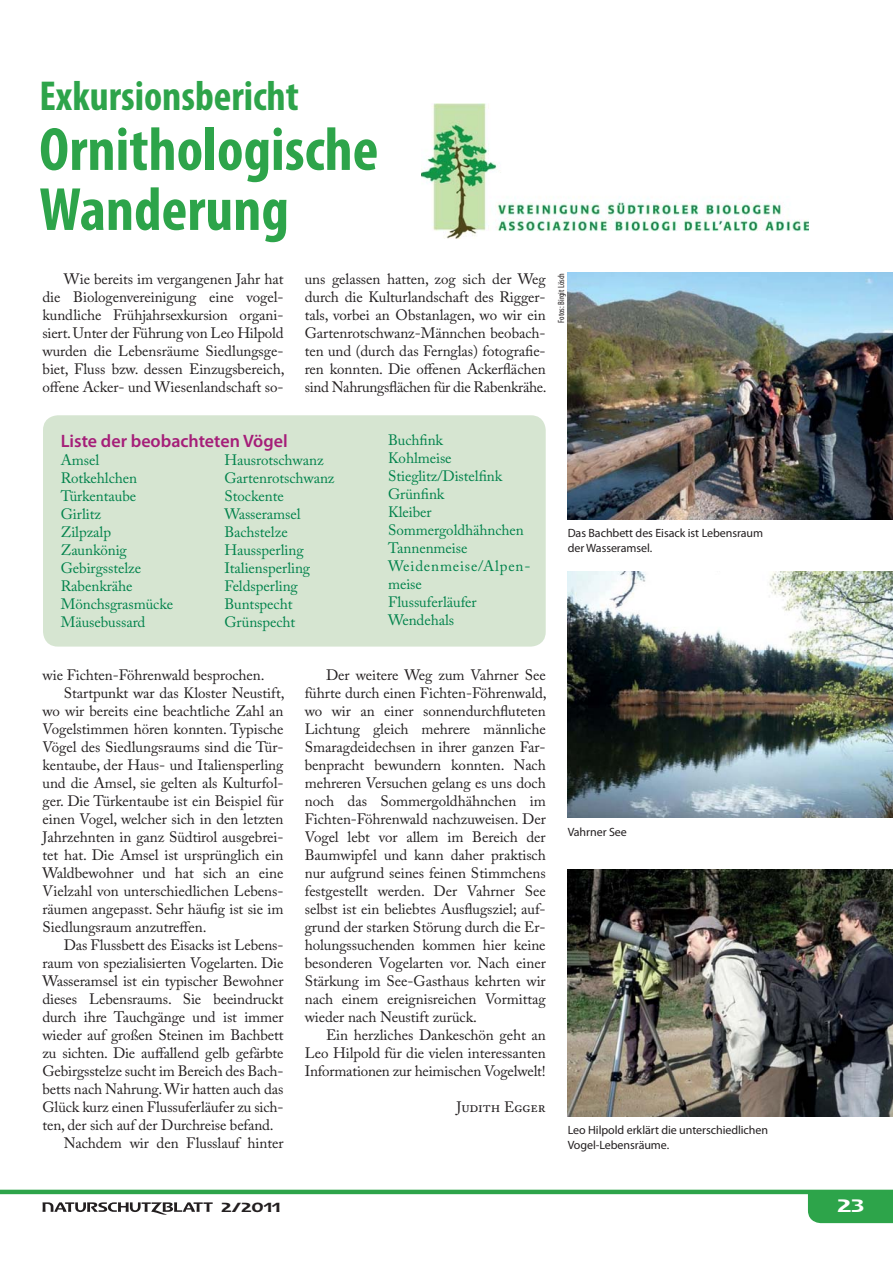
<style>
.page{position:relative;width:893px;height:1263px;background:#fff}
.page>*{position:absolute;margin:0;border:0;box-sizing:border-box;transform-origin:0 0}
.t1{font:700 condensed 61.5px/60px "Myriad Pro";color:#2da44a}
.t2{font:700 condensed 42px "Myriad Pro";color:#2da44a}
.t3{font:600 18px "Myriad Pro";color:#a51e78}
.t4{font:18px "Logotypia Pro";color:#fff}
.t5{font:15px/18px "Adobe Caslon Pro";letter-spacing:-.005em;color:#231f20;text-align:justify}
.t6{font:15px/18px "Adobe Caslon Pro";letter-spacing:-.005em;color:#00824b}
.t7{font:13.2px "Logotypia Pro";color:#231f20}
.t8{font:12px/15px "Myriad Pro";letter-spacing:-.005em;color:#231f20}
.t9{font:condensed 9px "Myriad Pro";color:#231f20}
</style>
<div class="page">
<hr style="left:0;top:1190px;width:893px;height:4px;background:#2da44a">
<div style="left:808px;top:1194px;width:85px;height:29px;background:#2da44a"></div>
<svg style="left:43px;top:1202px;width:170px;height:13px"></svg>
<div style="left:43px;top:415px;width:503px;height:232px;background:#d6e5d1;border-radius:15px"></div>
<img style="left:567px;top:273px;width:326px;height:247px">
<img style="left:567px;top:870px;width:326px;height:246px">
<img style="left:567px;top:571px;width:326px;height:247px">
<img style="left:421px;top:104px;width:387px;height:134px">
<h2 class="t2" style="left:39px;top:80px;width:261px">Exkursionsbericht</h2>
<h1 class="t1" style="left:39px;top:126px;width:341px">Ornithologische<br>Wanderung</h1>
<p class="t5" style="left:43px;top:272px;width:243px;text-indent:21px">Wie bereits im vergangenen Jahr hat die Biologenvereinigung eine vogel&shy;kundliche Frühjahrsexkursion organi&shy;siert. Unter der Führung von Leo Hilpold wurden die Lebensräume Siedlungsge&shy;biet, Fluss bzw. dessen Einzugsbereich, offene Acker- und Wiesenlandschaft so-</p>
<p class="t5" style="left:305px;top:272px;width:243px">uns gelassen hatten, zog sich der Weg durch die Kulturlandschaft des Rigger&shy;tals, vorbei an Obstanlagen, wo wir ein Gartenrotschwanz-Männchen beobach&shy;ten und (durch das Fernglas) fotografie&shy;ren konnten. Die offenen Ackerflächen sind Nahrungsflächen für die Rabenkrähe.</p>
<p class="t9" style="left:558px;top:323px;width:51px;rotate:-90deg">Fotos: Birgit Lösch</p>
<p class="t3" style="left:61px;top:434px;width:228px">Liste der beobachteten Vögel</p>
<p class="t6" style="left:61px;top:453px;width:114px">Amsel<br>Rotkehlchen<br>Türkentaube<br>Girlitz<br>Zilpzalp<br>Zaunkönig<br>Gebirgsstelze<br>Rabenkrähe<br>Mönchsgrasmücke<br>Mäusebussard</p>
<p class="t6" style="left:224px;top:453px;width:112px">Hausrotschwanz<br>Gartenrotschwanz<br>Stockente<br>Wasseramsel<br>Bachstelze<br>Haussperling<br>Italiensperling<br>Feldsperling<br>Buntspecht<br>Grünspecht</p>
<p class="t6" style="left:388px;top:432px;width:144px">Buchfink<br>Kohlmeise<br>Stieglitz/Distelfink<br>Grünfink<br>Kleiber<br>Sommergoldhähnchen<br>Tannenmeise<br>Weidenmeise/Alpen&shy;meise<br>Flussuferläufer<br>Wendehals</p>
<p class="t8" style="left:568px;top:527px;width:197px">Das Bachbett des Eisack ist Lebensraum der Wasseramsel.</p>
<p class="t5" style="left:43px;top:668px;width:224px">wie Fichten-Föhrenwald besprochen.</p>
<p class="t5" style="left:64px;top:686px;width:222px">Startpunkt war das Kloster Neustift,</p>
<p class="t5" style="left:43px;top:704px;width:243px">wo wir bereits eine beachtliche Zahl an</p>
<p class="t5" style="left:43px;top:722px;width:243px">Vogelstimmen hören konnten. Typische</p>
<p class="t5" style="left:43px;top:740px;width:242px">Vögel des Siedlungsraums sind die Tür-</p>
<p class="t5" style="left:43px;top:758px;width:242px">kentaube, der Haus- und Italiensperling</p>
<p class="t5" style="left:43px;top:776px;width:242px">und die Amsel, sie gelten als Kulturfol-</p>
<p class="t5" style="left:43px;top:794px;width:243px">ger. Die Türkentaube ist ein Beispiel für</p>
<p class="t5" style="left:43px;top:812px;width:243px">einen Vogel, welcher sich in den letzten</p>
<p class="t5" style="left:43px;top:830px;width:242px">Jahrzehnten in ganz Südtirol ausgebrei-</p>
<p class="t5" style="left:43px;top:848px;width:242px">tet hat. Die Amsel ist ursprünglich ein</p>
<p class="t5" style="left:43px;top:866px;width:242px">Waldbewohner und hat sich an eine</p>
<p class="t5" style="left:43px;top:884px;width:242px">Vielzahl von unterschiedlichen Lebens-</p>
<p class="t5" style="left:43px;top:902px;width:242px">räumen angepasst. Sehr häufig ist sie im</p>
<p class="t5" style="left:43px;top:920px;width:165px">Siedlungsraum anzutreffen.</p>
<p class="t5" style="left:64px;top:938px;width:221px">Das Flussbett des Eisacks ist Lebens-</p>
<p class="t5" style="left:43px;top:956px;width:242px">raum von spezialisierten Vogelarten. Die</p>
<p class="t5" style="left:43px;top:974px;width:242px">Wasseramsel ist ein typischer Bewohner</p>
<p class="t5" style="left:43px;top:992px;width:243px">dieses Lebensraums. Sie beeindruckt</p>
<p class="t5" style="left:43px;top:1010px;width:243px">durch ihre Tauchgänge und ist immer</p>
<p class="t5" style="left:43px;top:1028px;width:242px">wieder auf großen Steinen im Bachbett</p>
<p class="t5" style="left:43px;top:1046px;width:242px">zu sichten. Die auffallend gelb gefärbte</p>
<p class="t5" style="left:43px;top:1064px;width:242px">Gebirgsstelze sucht im Bereich des Bach-</p>
<p class="t5" style="left:43px;top:1082px;width:242px">betts nach Nahrung. Wir hatten auch das</p>
<p class="t5" style="left:43px;top:1100px;width:242px">Glück kurz einen Flussuferläufer zu sich-</p>
<p class="t5" style="left:43px;top:1118px;width:233px">ten, der sich auf der Durchreise befand.</p>
<p class="t5" style="left:64px;top:1136px;width:221px">Nachdem wir den Flusslauf hinter</p>
<p class="t5" style="left:305px;top:668px;width:243px;text-indent:21px">Der weitere Weg zum Vahrner See führte durch einen Fichten-Föhrenwald, wo wir an einer sonnendurchfluteten Lichtung gleich mehrere männliche Smaragdeidechsen in ihrer ganzen Far&shy;benpracht bewundern konnten. Nach mehreren Versuchen gelang es uns doch noch das Sommergoldhähnchen im Fichten-Föhrenwald nachzuweisen. Der Vogel lebt vor allem im Bereich der Baumwipfel und kann daher praktisch nur aufgrund seines feinen Stimmchens festgestellt werden. Der Vahrner See selbst ist ein beliebtes Ausflugsziel; auf&shy;grund der starken Störung durch die Er&shy;holungssuchenden kommen hier keine besonderen Vogelarten vor. Nach einer Stärkung im See-Gasthaus kehrten wir nach einem ereignisreichen Vormittag wieder nach Neustift zurück.</p>
<p class="t5" style="left:305px;top:1028px;width:243px;text-indent:21px">Ein herzliches Dankeschön geht an Leo Hilpold für die vielen interessanten Informationen zur heimischen Vogelwelt!</p>
<p class="t5" style="left:457px;top:1100px;width:91px">Judith Egger</p>
<p class="t8" style="left:568px;top:826px;width:61px">Vahrner See</p>
<p class="t8" style="left:568px;top:1123px;width:202px">Leo Hilpold erklärt die unterschiedlichen<br>Vogel-Lebensräume.</p>
<p class="t7" style="left:221px;top:1199px;width:61px">2/2011</p>
<p class="t4" style="left:837px;top:1195px;width:28px">23</p>
</div>
